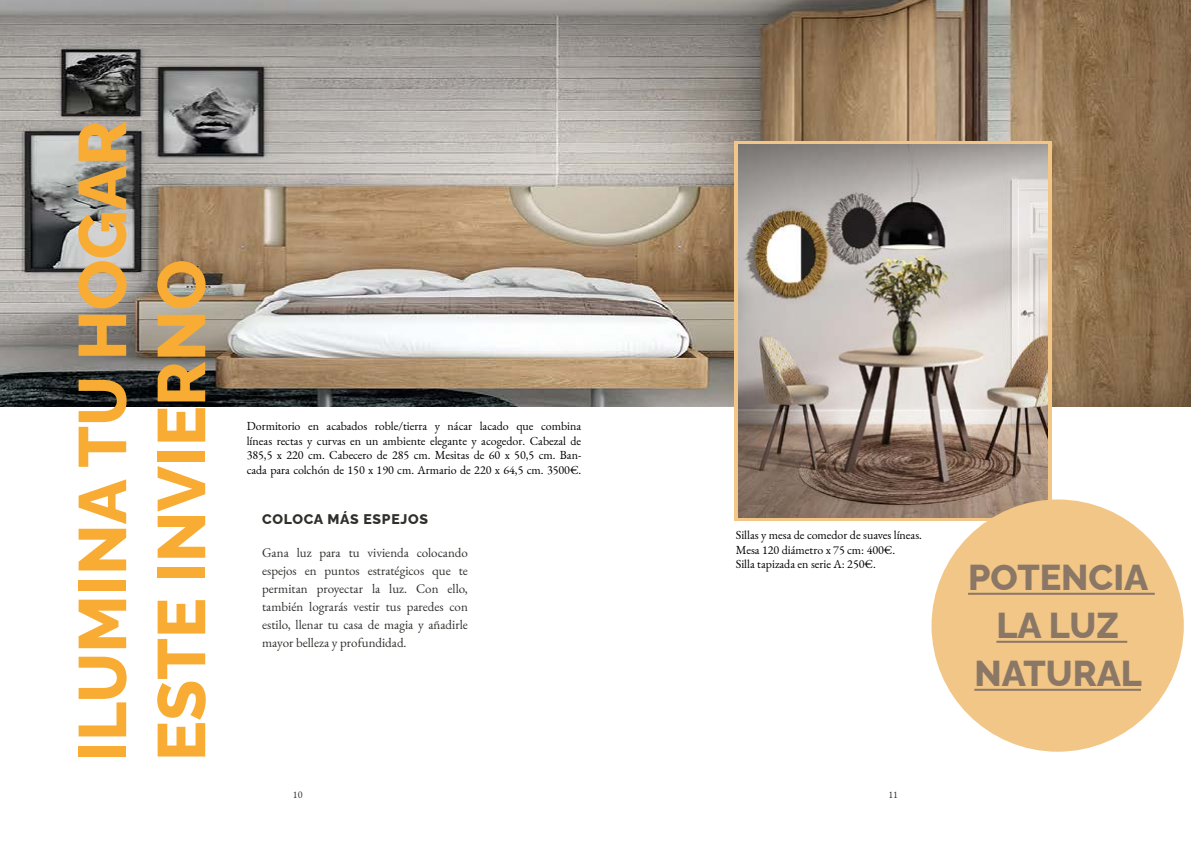
<style>
.page{position:relative;width:1191px;height:842px;background:#fff}
.page>*{position:absolute;margin:0;border:0;box-sizing:border-box;transform-origin:0 0}
.t1{font:800 67px/79px "Raleway";color:#f8ac33}
.t2{font:800 36px/48px "Raleway";color:#8b7765;text-align:center}
.t3{font:800 14px "Raleway";letter-spacing:.05em;color:#2f2f2c}
.t4{font:13px/18px "EB Garamond";color:#2f2f2c;text-align:justify}
.t5{font:12px/14.4px "EB Garamond";color:#000}
.t6{font:10px "EB Garamond";color:#2f2f2c}
</style>
<div class="page">
<img style="left:0;top:0;width:1191px;height:407px">
<svg style="left:734px;top:141px;width:318px;height:380px;fill:#f1c687"></svg>
<img style="left:738px;top:145px;width:309px;height:372px">
<div style="left:931px;top:499px;width:252px;height:253px;background:#f1c687;border-radius:50%"></div>
<hr style="left:968px;top:593px;width:186px;height:2px;background:#8b7765">
<hr style="left:996px;top:641px;width:131px;height:2px;background:#8b7765">
<hr style="left:974px;top:689px;width:167px;height:2px;background:#8b7765">
<h1 class="t1" style="left:57px;top:761px;width:642px;rotate:-90deg">ILUMINA TU HOGAR<br>ESTE INVIERNO</h1>
<p class="t5" style="left:247px;top:419px;width:336px;text-align:justify">Dormitorio en acabados roble/tierra y nácar lacado que combina líneas rectas y curvas en un ambiente elegante y acogedor. Cabezal de 385,5 x 220 cm. Cabecero de 285 cm. Mesitas de 60 x 50,5 cm. Ban&shy;cada para colchón de 150 x 190 cm. Armario de 220 x 64,5 cm. 3500€.</p>
<p class="t3" style="left:262px;top:509px;width:167px">COLOCA MÁS ESPEJOS</p>
<p class="t4" style="left:262px;top:543px;width:207px">Gana luz para tu vivienda colocando espejos en puntos estratégicos que te permitan proyectar la luz. Con ello, también lograrás vestir tus paredes con estilo, llenar tu casa de magia y añadirle mayor belleza y profundidad.</p>
<p class="t5" style="left:736px;top:528px;width:188px">Sillas y mesa de comedor de suaves líneas.<br>Mesa 120 diámetro x 75 cm: 400€.<br>Silla tapizada en serie A: 250€.</p>
<p class="t6" style="left:293px;top:788px;width:11px">10</p>
<p class="t6" style="left:888px;top:788px;width:11px">11</p>
<h2 class="t2" style="left:968px;top:550px;width:182px">POTENCIA<br>LA LUZ<br>NATURAL</h2>
</div>
